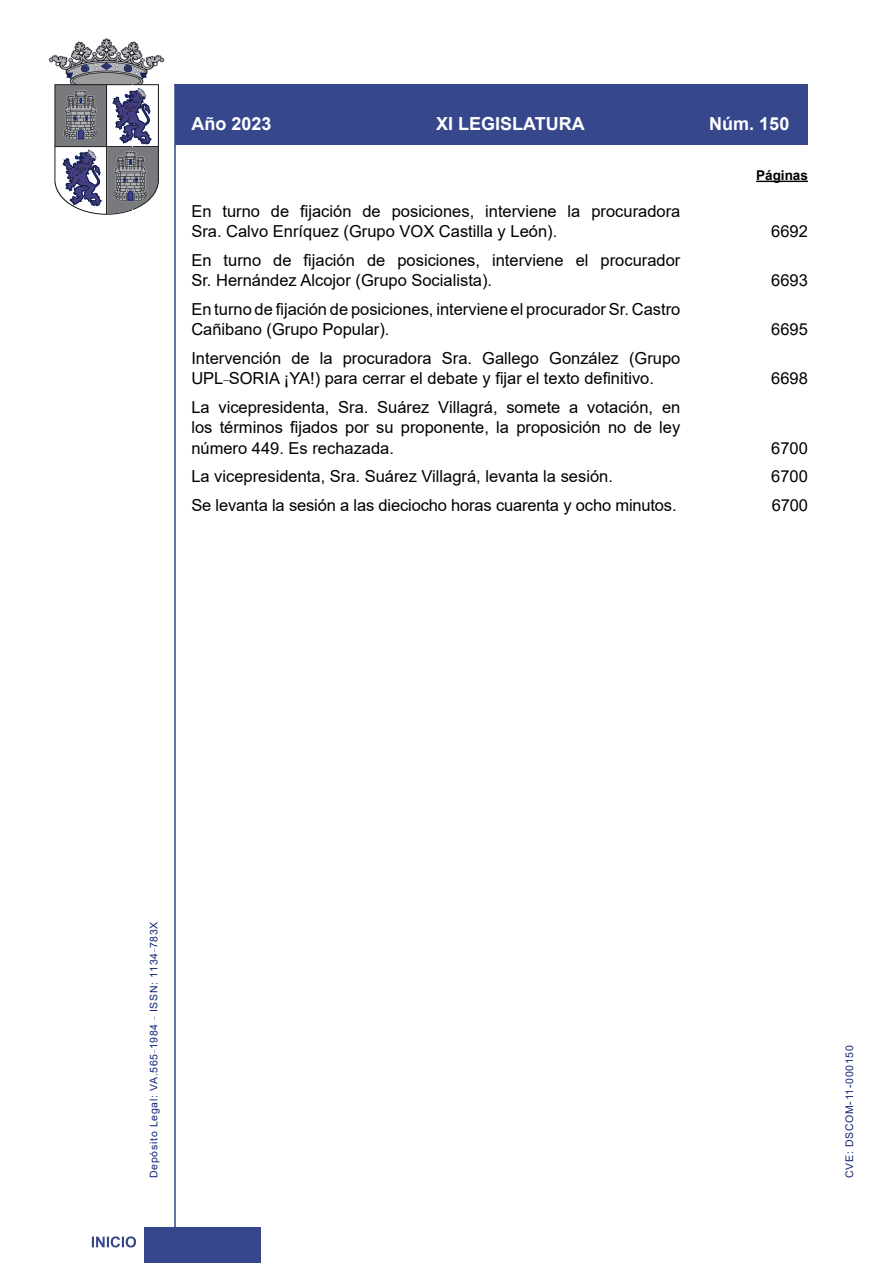
<style>
.page{position:relative;width:893px;height:1263px;background:#fff}
.page>*{position:absolute;margin:0;border:0;box-sizing:border-box;transform-origin:0 0}
.t1{font:700 18px "Arial";color:#fff}
.Sumario{font:16.5px/20.2px "Arial";color:#000}
.Paginas{font:700 13.5px "Arial";color:#000}
.t2{font:10.5px "Arial";letter-spacing:.065em;color:#122678}
</style>
<div class="page">
<hr style="left:174px;top:84px;width:2px;height:1179px;background:#36478c">
<div style="left:144px;top:1227px;width:117px;height:36px;background:#36478c"></div>
<hr style="left:174px;top:84px;width:634px;height:1px;background:#36478c">
<svg style="left:92px;top:1236px;width:44px;height:11px"></svg>
<div style="left:175px;top:85px;width:633px;height:60px;background:#36478c"></div>
<svg style="left:49px;top:38px;width:115px;height:177px"></svg>
<hr style="left:756px;top:181px;width:52px;height:1px;background:#000">
<p class="t1" style="left:191px;top:111px;width:82px">Año 2023</p>
<p class="t1" style="left:436px;top:111px;width:150px">XI LEGISLATURA</p>
<p class="t1" style="left:709px;top:111px;width:82px">Núm. 150</p>
<p class="Sumario" style="left:191px;top:201px;width:490px">En turno de fijación de posiciones, interviene la procuradora<br>Sra. Calvo Enríquez (Grupo VOX Castilla y León).</p>
<p class="Sumario" style="left:191px;top:250px;width:490px">En turno de fijación de posiciones, interviene el procurador<br>Sr. Hernández Alcojor (Grupo Socialista).</p>
<p class="Sumario" style="left:191px;top:299px;width:490px">En turno de fijación de posiciones, interviene el procurador Sr. Castro<br>Cañibano (Grupo Popular).</p>
<p class="Sumario" style="left:191px;top:348px;width:490px">Intervención de la procuradora Sra. Gallego González (Grupo<br>UPL<sup>_</sup>SORIA ¡YA!) para cerrar el debate y fijar el texto definitivo.</p>
<p class="Sumario" style="left:191px;top:397px;width:490px;text-align:justify">La vicepresidenta, Sra. Suárez Villagrá, somete a votación, en los términos fijados por su proponente, la proposición no de ley número 449. Es rechazada.</p>
<p class="Paginas" style="left:756px;top:166px;width:53px">Páginas</p>
<p class="Sumario" style="left:771px;top:221px;width:38px">6692</p>
<p class="Sumario" style="left:771px;top:270px;width:38px">6693</p>
<p class="Sumario" style="left:771px;top:319px;width:38px">6695</p>
<p class="Sumario" style="left:771px;top:368px;width:38px">6698</p>
<p class="Sumario" style="left:771px;top:438px;width:38px">6700</p>
<p class="Sumario" style="left:191px;top:466px;width:423px">La vicepresidenta, Sra. Suárez Villagrá, levanta la sesión.</p>
<p class="Sumario" style="left:771px;top:466px;width:38px">6700</p>
<p class="Sumario" style="left:191px;top:495px;width:487px">Se levanta la sesión a las dieciocho horas cuarenta y ocho minutos.</p>
<p class="Sumario" style="left:772px;top:495px;width:38px">6700</p>
<p class="t2" style="left:146px;top:1178px;width:258px;rotate:-90deg">Depósito Legal: VA.565<sup>_</sup>1984 <sup>_</sup> ISSN: 1134<sup>_</sup>783X</p>
<p class="t2" style="left:842px;top:1178px;width:134px;rotate:-90deg">CVE: DSCOM-11-000150</p>
</div>
